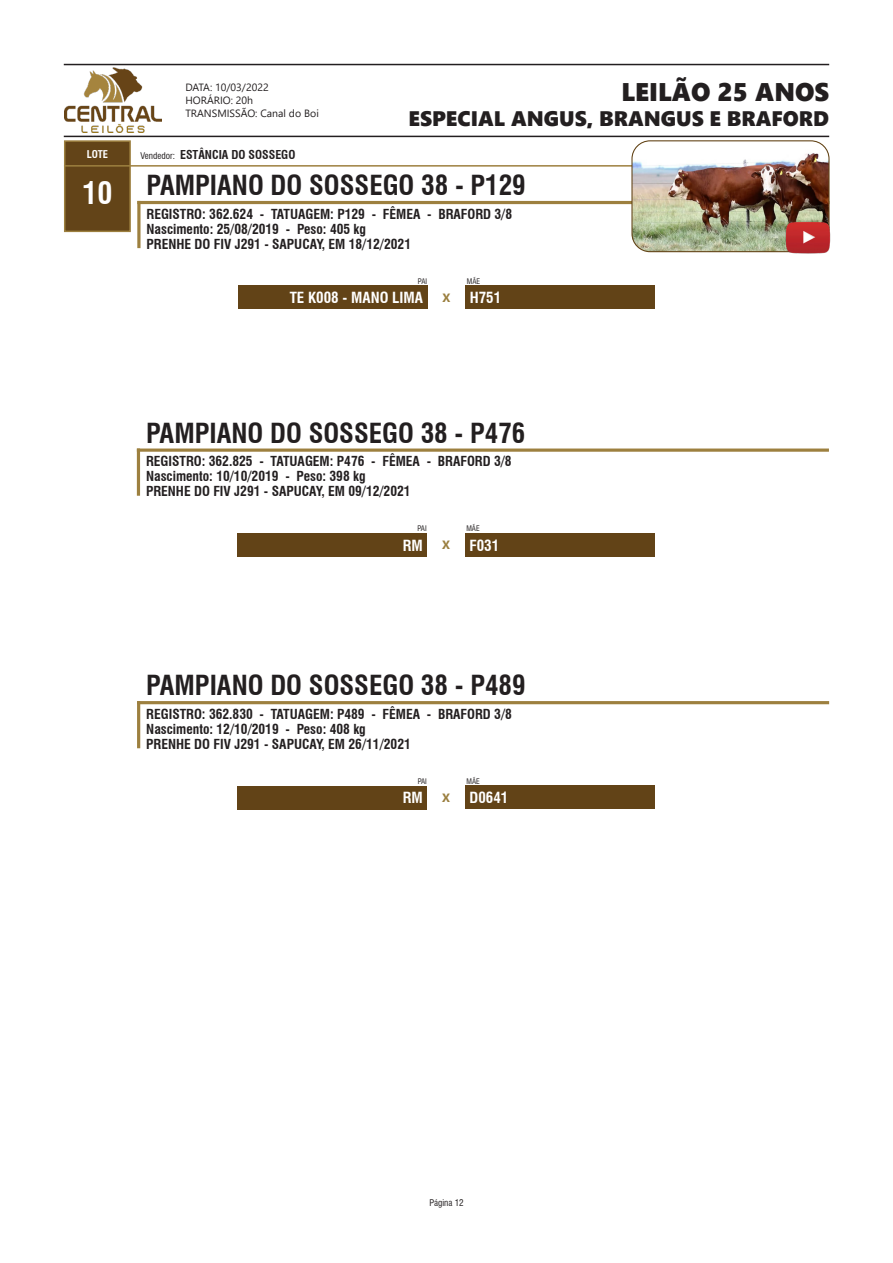
<style>
.page{position:relative;width:893px;height:1263px;background:#fff}
.page>*{position:absolute;margin:0;border:0;box-sizing:border-box;transform-origin:0 0}
.t1{font:700 condensed 30px "Swiss 721 BT";color:#fff}
.t2{font:700 condensed 27px "Swiss 721 BT";color:#231f20}
.t3{font:25.5px "Segoe UI Black";color:#231f20}
.t4{font:21px "Segoe UI Black";color:#231f20}
.t5{font:700 condensed 15px "Swiss 721 BT";color:#fff}
.t6{font:700 condensed 13.5px "Swiss 721 BT";color:#231f20}
.t7{font:700 condensed 12px "Swiss 721 BT";color:#231f20}
.t8{font:700 12px "Segoe UI";color:#9a7e3e}
.t9{font:10.5px/12.6px "Segoe UI";color:#231f20}
.t10{font:700 condensed 10.5px "Swiss 721 BT";color:#fff}
.t11{font:condensed 9px "Swiss 721 BT";color:#231f20}
.t12{font:condensed 7.5px "Swiss 721 BT";color:#231f20}
</style>
<div class="page">
<hr style="left:64px;top:136px;width:765px;height:1px;background:#231f20">
<hr style="left:64px;top:64px;width:765px;height:1px;background:#231f20">
<img style="left:64px;top:68px;width:98px;height:64px">
<div style="left:64px;top:140px;width:67px;height:92px;background:#634418;border:2px solid #9d803f"></div>
<hr style="left:137px;top:201px;width:692px;height:3px;background:#9d803f">
<svg style="left:137px;top:201px;width:4px;height:47px"></svg>
<hr style="left:64px;top:165px;width:695px;height:2px;background:#9d803f">
<div style="left:238px;top:285px;width:189px;height:24px;background:#624317"></div>
<div style="left:466px;top:285px;width:189px;height:24px;background:#624317"></div>
<svg style="left:140px;top:448px;width:689px;height:4px;background:#b09965"></svg>
<hr style="left:137px;top:448px;width:3px;height:48px;background:#9d803f">
<div style="left:237px;top:533px;width:190px;height:24px;background:#624317"></div>
<div style="left:465px;top:533px;width:190px;height:24px;background:#624317"></div>
<hr style="left:137px;top:701px;width:692px;height:3px;background:#9d803f">
<hr style="left:137px;top:701px;width:3px;height:47px;background:#9d803f">
<div style="left:238px;top:785px;width:189px;height:24px;background:#624317"></div>
<div style="left:465px;top:785px;width:190px;height:24px;background:#624317"></div>
<img style="left:633px;top:141px;width:196px;height:111px">
<div style="left:631px;top:140px;width:198px;height:112px;border:1px solid #624317;border-radius:18px"></div>
<img style="left:786px;top:221px;width:45px;height:32px">
<p class="t9" style="left:185px;top:80px;width:135px">DATA: 10/03/2022<br>HORÁRIO: 20h<br>TRANSMISSÃO: Canal do Boi</p>
<h3 class="t3" style="left:621px;top:73px;width:209px">LEILÃO 25 ANOS</h3>
<h3 class="t4" style="left:409px;top:104px;width:422px">ESPECIAL ANGUS, BRANGUS E BRAFORD</h3>
<p class="t10" style="left:87px;top:147px;width:23px">LOTE</p>
<p class="t11" style="left:141px;top:150px;width:36px">Vendedor:</p>
<p class="t7" style="left:180px;top:148px;width:117px">ESTÂNCIA DO SOSSEGO</p>
<p class="t1" style="left:83px;top:175px;width:31px">10</p>
<p class="t6" style="left:147px;top:206px;width:367px">REGISTRO: 362.624 - TATUAGEM: P129 - FÊMEA - BRAFORD 3/8</p>
<p class="t6" style="left:147px;top:221px;width:221px">Nascimento: 25/08/2019 - Peso: 405 kg</p>
<p class="t6" style="left:147px;top:236px;width:266px">PRENHE DO FIV J291 - SAPUCAY, EM 18/12/2021</p>
<p class="t2" style="left:147px;top:169px;width:381px">PAMPIANO DO SOSSEGO 38 - P129</p>
<p class="t12" style="left:418px;top:277px;width:11px">PAI</p>
<p class="t12" style="left:467px;top:277px;width:15px">MÃE</p>
<p class="t5" style="left:290px;top:289px;width:135px">TE K008 - MANO LIMA</p>
<p class="t8" style="left:442px;top:286px;width:9px">X</p>
<p class="t5" style="left:470px;top:289px;width:33px">H751</p>
<p class="t2" style="left:146px;top:417px;width:381px">PAMPIANO DO SOSSEGO 38 - P476</p>
<p class="t6" style="left:146px;top:453px;width:367px">REGISTRO: 362.825 - TATUAGEM: P476 - FÊMEA - BRAFORD 3/8</p>
<p class="t6" style="left:146px;top:468px;width:221px">Nascimento: 10/10/2019 - Peso: 398 kg</p>
<p class="t6" style="left:146px;top:483px;width:266px">PRENHE DO FIV J291 - SAPUCAY, EM 09/12/2021</p>
<p class="t12" style="left:417px;top:524px;width:11px">PAI</p>
<p class="t12" style="left:466px;top:524px;width:15px">MÃE</p>
<p class="t5" style="left:403px;top:536px;width:21px">RM</p>
<p class="t8" style="left:442px;top:534px;width:9px">X</p>
<p class="t5" style="left:469px;top:536px;width:31px">F031</p>
<p class="t2" style="left:146px;top:669px;width:381px">PAMPIANO DO SOSSEGO 38 - P489</p>
<p class="t6" style="left:146px;top:706px;width:367px">REGISTRO: 362.830 - TATUAGEM: P489 - FÊMEA - BRAFORD 3/8</p>
<p class="t6" style="left:146px;top:721px;width:221px">Nascimento: 12/10/2019 - Peso: 408 kg</p>
<p class="t6" style="left:146px;top:736px;width:266px">PRENHE DO FIV J291 - SAPUCAY, EM 26/11/2021</p>
<p class="t12" style="left:418px;top:777px;width:11px">PAI</p>
<p class="t12" style="left:467px;top:777px;width:15px">MÃE</p>
<p class="t5" style="left:403px;top:789px;width:21px">RM</p>
<p class="t8" style="left:442px;top:786px;width:9px">X</p>
<p class="t5" style="left:470px;top:789px;width:40px">D0641</p>
<p class="t11" style="left:429px;top:1197px;width:36px">Página 12</p>
</div>
